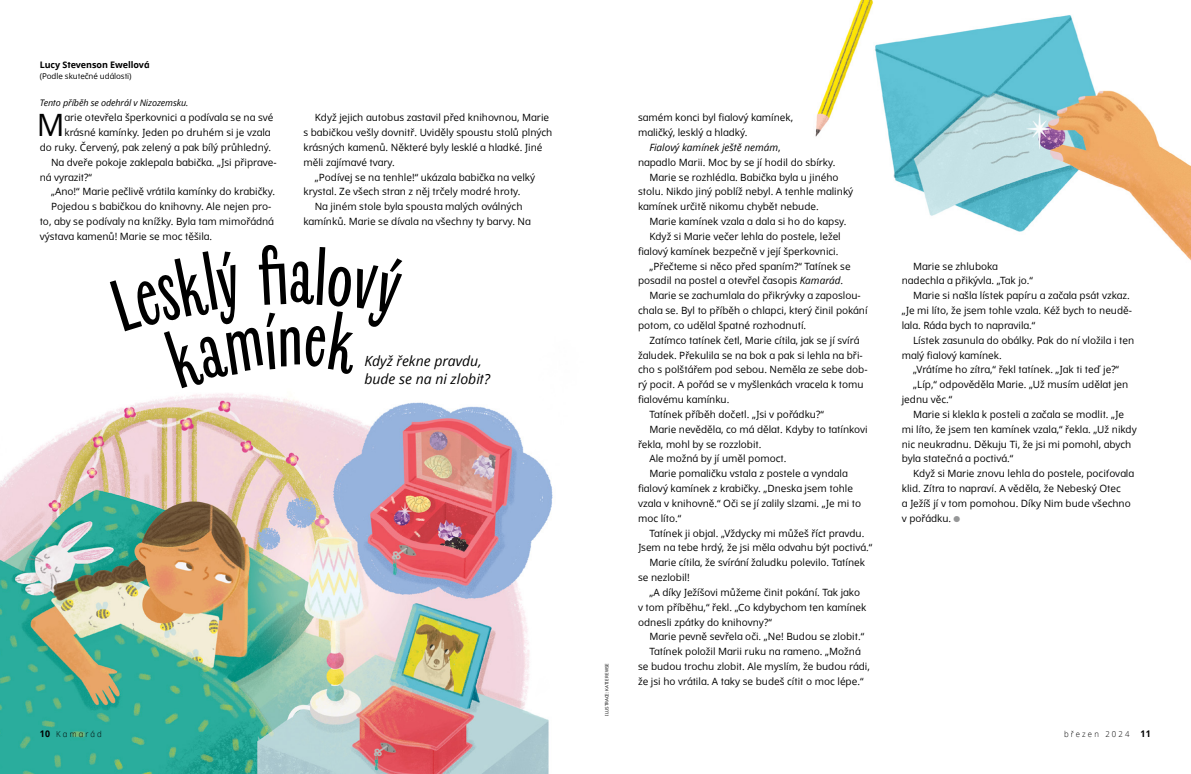
<style>
.page{position:relative;width:1191px;height:774px;background:#fff}
.page>*{position:absolute;margin:0;border:0;box-sizing:border-box;transform-origin:0 0}
.p1_first{font:30.8px "Dots Solidlds Lat";color:#000}
.t1{font:italic 14px/18px "Dots Solidlds Lat";color:#000}
.p1{font:10px/14.8px "Dots Solidlds Lat";color:#000}
.p1_first-2{font:10px/14.8px "Dots Solidlds Lat";color:#000;text-align:right}
.p1_bio{font:italic 9px "Dots Solidlds Lat";letter-spacing:-.01em;color:#000}
.p1_author-name{font:700 9px "Dots Solidlds Lat";letter-spacing:-.005em;color:#000}
.t2{font:300 8.2px "Dots Solidlds Lat";letter-spacing:.28em;color:#000;scale:.95 1}
.p1_author-role{font:8px "Dots Solidlds Lat";letter-spacing:-.005em;color:#000}
.t3{font:4.5px "Dots Solidlds Lat";color:#000}
.s1{font-style:italic}
.s2{font-family:"Ding P Ilds Dpi";font-size:8.5px;color:#969798}
.s3{font-weight:700;font-size:9.2px}
</style>
<div class="page">
<img style="left:815px;top:0;width:376px;height:261px">
<img style="left:0;top:393px;width:553px;height:381px">
<p class="p1_author-name" style="left:40px;top:58px;width:111px">Lucy Stevenson Ewellová</p>
<p class="p1_author-role" style="left:40px;top:70px;width:93px">(Podle skutečné události)</p>
<p class="p1_bio" style="left:40px;top:96px;width:150px">Tento příběh se odehrál v Nizozemsku.</p>
<p class="p1_first" style="left:37px;top:102px;width:29px">M</p>
<p class="p1_first-2" style="left:40px;top:110px;width:235px">arie otevřela šperkovnici a podívala se na své krásné kamínky. Jeden po druhém si je vzala<br>do ruky. Červený, pak zelený a pak bílý průhledný.</p>
<p class="p1" style="left:40px;top:155px;width:238px;text-indent:11px">Na dveře pokoje zaklepala babička. „Jsi připrave&shy;ná vyrazit?“</p>
<p class="p1" style="left:51px;top:184px;width:225px">„Ano!“ Marie pečlivě vrátila kamínky do krabičky.</p>
<p class="p1" style="left:40px;top:199px;width:236px;text-indent:11px">Pojedou s babičkou do knihovny. Ale nejen pro&shy;to, aby se podívaly na knížky. Byla tam mimořádná výstava kamenů! Marie se moc těšila.</p>
<p class="p1" style="left:303px;top:110px;width:250px;text-indent:11px">Když jejich autobus zastavil před knihovnou, Marie s babičkou vešly dovnitř. Uviděly spoustu stolů plných krásných kamenů. Některé byly lesklé a hladké. Jiné měli zajímavé tvary.</p>
<p class="p1" style="left:303px;top:170px;width:233px;text-indent:11px">„Podívej se na tenhle!“ ukázala babička na velký krystal. Ze všech stran z něj trčely modré hroty.</p>
<p class="p1" style="left:303px;top:199px;width:229px;text-align:center">Na jiném stole byla spousta malých oválných kamínků. Marie se dívala na všechny ty barvy. Na</p>
<p class="t1" style="left:364px;top:352px;width:127px">Když řekne pravdu, bude se na ni zlobit?</p>
<p class="t3" style="left:603px;top:716px;width:54px;rotate:-90deg">ILUSTRACE: KATIE REWSE</p>
<p class="p1" style="left:638px;top:110px;width:157px">samém konci byl fialový kamínek, maličký, lesklý a hladký.</p>
<p class="p1" style="left:638px;top:140px;width:199px;text-indent:11px"><span class="s1">Fialový kamínek ještě nemám</span>,<br>napadlo Marii. Moc by se jí hodil do sbírky.</p>
<p class="p1" style="left:638px;top:170px;width:217px;text-indent:11px">Marie se rozhlédla. Babička byla u jiného stolu. Nikdo jiný poblíž nebyl. A tenhle malinký kamínek určitě nikomu chybět nebude.</p>
<p class="p1" style="left:649px;top:214px;width:198px">Marie kamínek vzala a dala si ho do kapsy.</p>
<p class="p1" style="left:638px;top:229px;width:204px;text-align:right">Když si Marie večer lehla do postele, ležel fialový kamínek bezpečně v její šperkovnici.</p>
<p class="p1" style="left:638px;top:259px;width:214px;text-indent:11px">„Přečteme si něco před spaním?“ Tatínek se posadil na postel a otevřel časopis <span class="s1">Kamarád</span>.</p>
<p class="p1" style="left:638px;top:288px;width:231px;text-indent:11px">Marie se zachumlala do přikrývky a zaposlou&shy;chala se. Byl to příběh o chlapci, který činil pokání potom, co udělal špatné rozhodnutí.</p>
<p class="p1" style="left:638px;top:333px;width:231px;text-indent:11px">Zatímco tatínek četl, Marie cítila, jak se jí svírá žaludek. Překulila se na bok a pak si lehla na bři&shy;cho s polštářem pod sebou. Neměla ze sebe dob&shy;rý pocit. A pořád se v myšlenkách vracela k tomu fialovému kamínku.</p>
<p class="p1" style="left:649px;top:407px;width:176px">Tatínek příběh dočetl. „Jsi v pořádku?“</p>
<p class="p1" style="left:638px;top:422px;width:231px;text-indent:11px">Marie nevěděla, co má dělat. Kdyby to tatínkovi řekla, mohl by se rozzlobit.</p>
<p class="p1" style="left:649px;top:451px;width:139px">Ale možná by jí uměl pomoct.</p>
<p class="p1" style="left:638px;top:466px;width:225px;text-indent:11px">Marie pomaličku vstala z postele a vyndala fialový kamínek z krabičky. „Dneska jsem tohle vzala v knihovně.“ Oči se jí zalily slzami. „Je mi to moc líto.“</p>
<p class="p1" style="left:638px;top:526px;width:236px;text-align:center">Tatínek ji objal. „Vždycky mi můžeš říct pravdu.<br>Jsem na tebe hrdý, že jsi měla odvahu být poctivá.“</p>
<p class="p1" style="left:638px;top:555px;width:229px;text-indent:11px">Marie cítila, že svírání žaludku polevilo. Tatínek se nezlobil!</p>
<p class="p1" style="left:638px;top:585px;width:230px;text-indent:11px">„A díky Ježíšovi můžeme činit pokání. Tak jako v tom příběhu,“ řekl. „Co kdybychom ten kamínek odnesli zpátky do knihovny?“</p>
<p class="p1" style="left:649px;top:629px;width:216px">Marie pevně sevřela oči. „Ne! Budou se zlobit.“</p>
<p class="p1" style="left:638px;top:644px;width:233px;text-indent:11px">Tatínek položil Marii ruku na rameno. „Možná se budou trochu zlobit. Ale myslím, že budou rádi, že jsi ho vrátila. A taky se budeš cítit o moc lépe.“</p>
<p class="p1" style="left:901px;top:259px;width:133px;text-indent:11px">Marie se zhluboka nadechla a přikývla. „Tak jo.“</p>
<p class="p1" style="left:901px;top:288px;width:232px;text-indent:11px">Marie si našla lístek papíru a začala psát vzkaz. „Je mi líto, že jsem tohle vzala. Kéž bych to neudě&shy;lala. Ráda bych to napravila.“</p>
<p class="p1" style="left:901px;top:333px;width:234px;text-indent:11px">Lístek zasunula do obálky. Pak do ní vložila i ten malý fialový kamínek.</p>
<p class="p1" style="left:913px;top:362px;width:207px">„Vrátíme ho zítra,“ řekl tatínek. „Jak ti teď je?“</p>
<p class="p1" style="left:901px;top:377px;width:228px;text-indent:11px">„Líp,“ odpověděla Marie. „Už musím udělat jen jednu věc.“</p>
<p class="p1" style="left:901px;top:407px;width:236px;text-indent:11px">Marie si klekla k posteli a začala se modlit. „Je mi líto, že jsem ten kamínek vzala,“ řekla. „Už nikdy nic neukradnu. Děkuju Ti, že jsi mi pomohl, abych byla statečná a poctivá.“</p>
<p class="p1" style="left:901px;top:466px;width:234px;text-indent:11px">Když si Marie znovu lehla do postele, pociťovala klid. Zítra to napraví. A věděla, že Nebeský Otec<br>a Ježíš jí v tom pomohou. Díky Nim bude všechno v pořádku. <span class="s2">●</span></p>
<p class="t2" style="left:40px;top:728px;width:67px"><span class="s3">10</span> Kamarád</p>
<p class="t2" style="left:1064px;top:728px;width:93px">březen 2024 <span class="s3">11</span></p>
</div>
